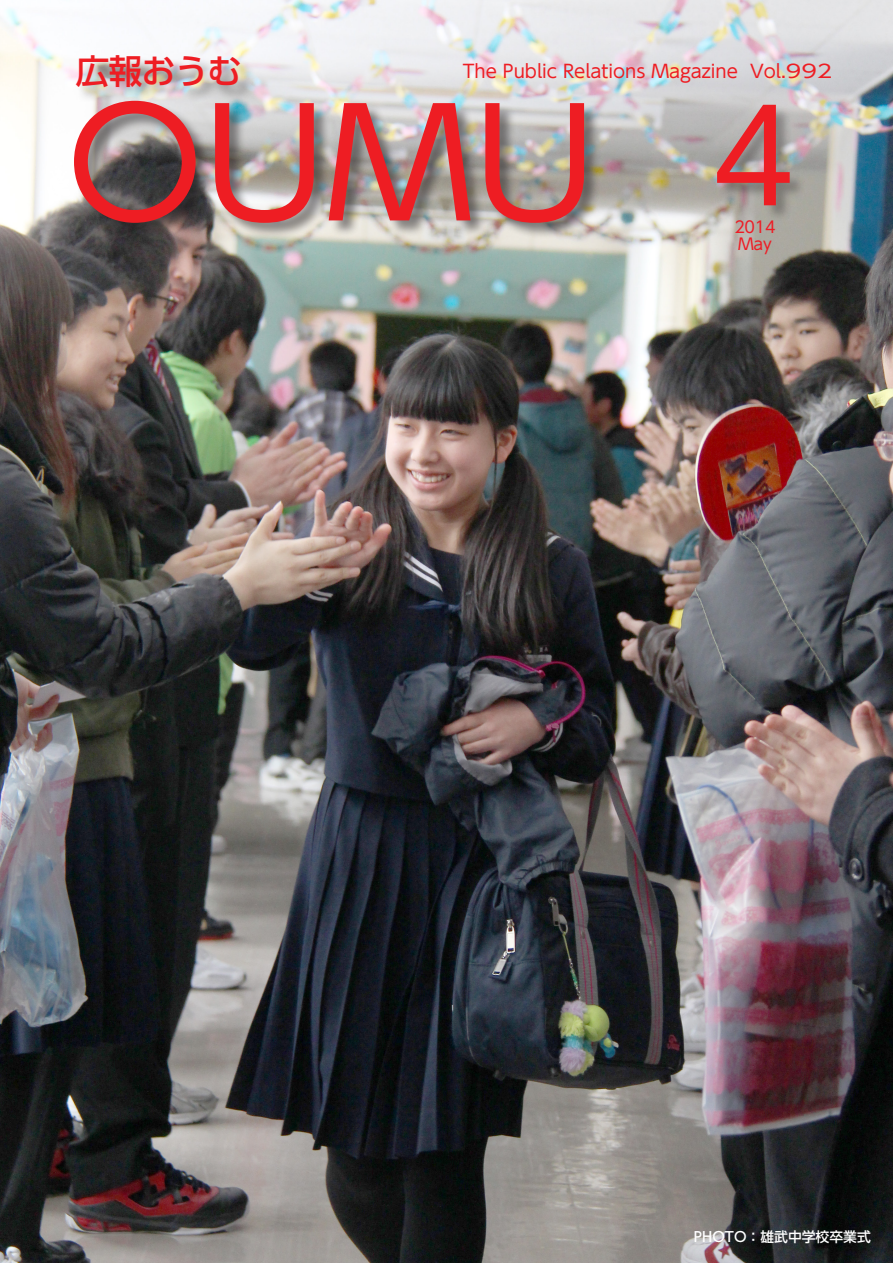
<style>
.page{position:relative;width:893px;height:1263px;background:#fff}
.page>*{position:absolute;margin:0;border:0;box-sizing:border-box;transform-origin:0 0}
.t1{font:148.8px "UD Shin Go Pro";color:#ee1d23}
.t2{font:127.5px "UD Shin Go Pro";color:#ee1d23}
.t3{font:500 34.05px "UD Shin Go Pro";letter-spacing:-.03em;color:#ee1d23}
.t4{font:18px "UD Shin Go Pro";color:#ee1d23}
.t5{font:15.9px/17px "UD Shin Go Pro";letter-spacing:-.02em;color:#ee1c25}
.t6{font:500 13.8px "UD Shin Go Pro";color:#fff}
</style>
<div class="page">
<img style="left:0;top:0;width:893px;height:1263px">
<div style="left:74px;top:101px;width:527px;height:139px;background:#231f20;opacity:.5"></div>
<div style="left:77px;top:56px;width:179px;height:48px;background:#231f20;opacity:.35"></div>
<div style="left:717px;top:105px;width:89px;height:117px;background:#231f20;opacity:.35"></div>
<h3 class="t3" style="left:75px;top:43px;width:167px">広報おうむ</h3>
<p class="t4" style="left:463px;top:57px;width:277px">The Public Relations Magazine</p>
<p class="t4" style="left:750px;top:57px;width:84px">Vol.992</p>
<h1 class="t1" style="left:67px;top:43px;width:530px">OUMU</h1>
<h2 class="t2" style="left:689px;top:54px;width:129px">4</h2>
<p class="t5" style="left:734px;top:218px;width:43px">2014<br>May</p>
<p class="t6" style="left:694px;top:1226px;width:178px">PHOTO：雄武中学校卒業式</p>
</div>
